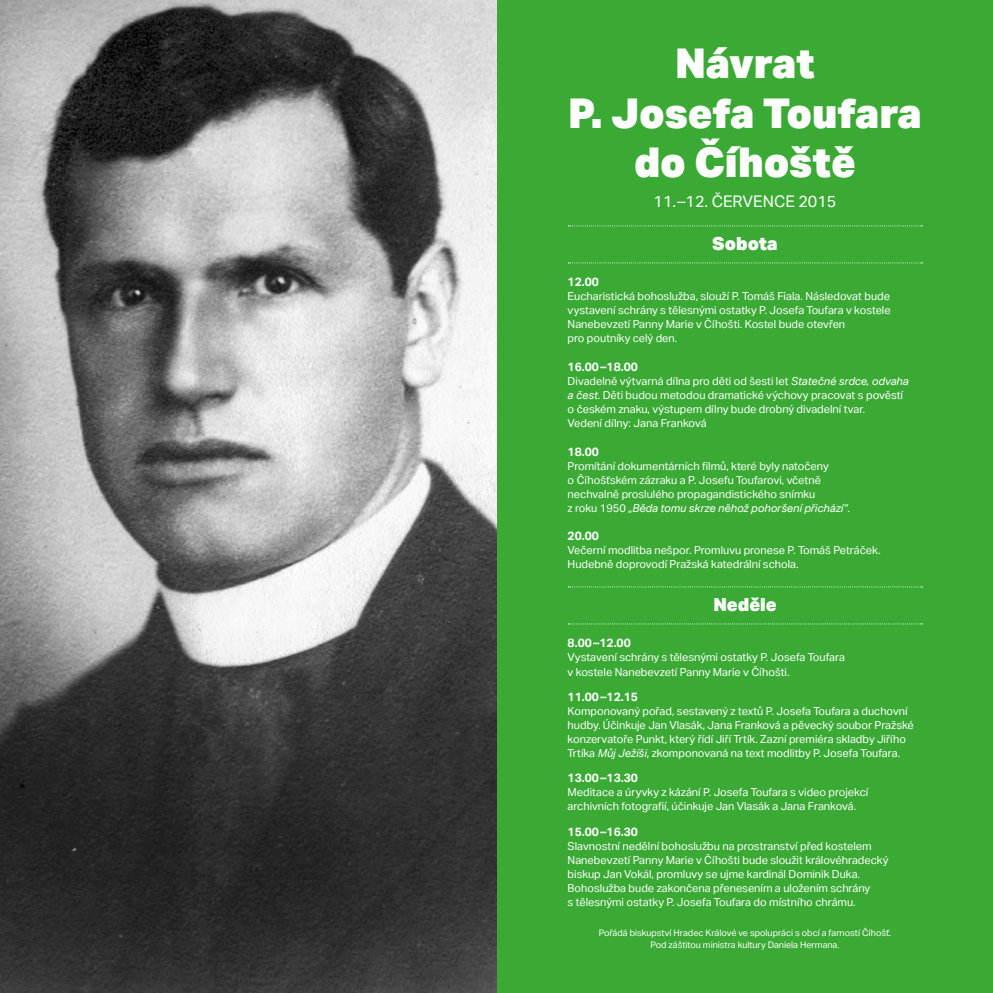
<style>
.page{position:relative;width:993px;height:993px;background:#fff}
.page>*{position:absolute;margin:0;border:0;box-sizing:border-box;transform-origin:0 0}
.t1{font:900 41px/49.2px "Aktiv Grotesk";letter-spacing:-.005em;color:#fff;text-align:center}
.t2{font:900 18px "Aktiv Grotesk";color:#fff}
.t3{font:16px "Aktiv Grotesk";color:#fff}
.t4{font:700 12px "Aktiv Grotesk";color:#fff}
.t5{font:11px/14px "Aktiv Grotesk";color:#fff}
.t6{font:9px/12px "Aktiv Grotesk";color:#fff;text-align:center}
.s1{font-style:italic}
</style>
<div class="page">
<div style="left:496px;top:0;width:496px;height:992px;background:#3aaa35"></div>
<img style="left:0;top:0;width:496px;height:992px">
<svg style="left:568px;top:623px;width:354px;height:1px"></svg>
<svg style="left:568px;top:262px;width:354px;height:1px"></svg>
<svg style="left:568px;top:586px;width:354px;height:1px"></svg>
<svg style="left:568px;top:225px;width:354px;height:1px"></svg>
<h1 class="t1" style="left:568px;top:38px;width:355px">Návrat<br>P. Josefa Toufara do Číhoště</h1>
<h3 class="t3" style="left:653px;top:192px;width:184px">11.–12. ČERVENCE 2015</h3>
<h2 class="t2" style="left:712px;top:232px;width:67px">Sobota</h2>
<p class="t4" style="left:567px;top:274px;width:33px">12.00</p>
<p class="t5" style="left:567px;top:289px;width:324px">Eucharistická bohoslužba, slouží P. Tomáš Fiala. Následovat bude vystavení schrány s tělesnými ostatky P. Josefa Toufara v kostele Nanebevzetí Panny Marie v Číhošti. Kostel bude otevřen<br>pro poutníky celý den.</p>
<p class="t4" style="left:567px;top:359px;width:72px">16.00–18.00</p>
<p class="t5" style="left:567px;top:374px;width:342px">Divadelně výtvarná dílna pro děti od šesti let <span class="s1">Statečné srdce, odvaha a čest</span>. Děti budou metodou dramatické výchovy pracovat s pověstí o českém znaku, výstupem dílny bude drobný divadelní tvar.<br>Vedení dílny: Jana Franková</p>
<p class="t4" style="left:567px;top:444px;width:33px">18.00</p>
<p class="t5" style="left:567px;top:459px;width:284px">Promítání dokumentárních filmů, které byly natočeny<br>o Číhošťském zázraku a P. Josefu Toufarovi, včetně nechvalně proslulého propagandistického snímku<br>z roku 1950 <span class="s1">„Běda tomu skrze něhož pohoršení přichází“</span>.</p>
<p class="t4" style="left:567px;top:527px;width:33px">20.00</p>
<p class="t5" style="left:567px;top:542px;width:314px;line-height:14.4px">Večerní modlitba nešpor. Promluvu pronese P. Tomáš Petráček.<br>Hudebně doprovodí Pražská katedrální schola.</p>
<h2 class="t2" style="left:713px;top:593px;width:65px">Neděle</h2>
<p class="t4" style="left:567px;top:635px;width:65px">8.00–12.00</p>
<p class="t5" style="left:567px;top:650px;width:279px;line-height:14.4px">Vystavení schrány s tělesnými ostatky P. Josefa Toufara v kostele Nanebevzetí Panny Marie v Číhošti.</p>
<p class="t4" style="left:567px;top:689px;width:72px">11.00–12.15</p>
<p class="t5" style="left:567px;top:703px;width:347px">Komponovaný pořad, sestavený z textů P. Josefa Toufara a duchovní hudby. Účinkuje Jan Vlasák, Jana Franková a pěvecký soubor Pražské konzervatoře Punkt, který řídí Jiří Trtík. Zazní premiéra skladby Jiřího Trtíka <span class="s1">Můj Ježíši</span>, zkomponovaná na text modlitby P. Josefa Toufara.</p>
<p class="t4" style="left:567px;top:770px;width:72px">13.00–13.30</p>
<p class="t5" style="left:567px;top:785px;width:302px">Meditace a úryvky z kázání P. Josefa Toufara s video projekcí archivních fotografií, účinkuje Jan Vlasák a Jana Franková.</p>
<p class="t4" style="left:567px;top:823px;width:72px">15.00–16.30</p>
<p class="t5" style="left:567px;top:838px;width:322px">Slavnostní nedělní bohoslužbu na prostranství před kostelem Nanebevzetí Panny Marie v Číhošti bude sloužit královéhradecký biskup Jan Vokál, promluvy se ujme kardinál Dominik Duka.<br>Bohoslužba bude zakončena přenesením a uložením schrány<br>s tělesnými ostatky P. Josefa Toufara do místního chrámu.</p>
<p class="t6" style="left:598px;top:926px;width:294px">Pořádá biskupství Hradec Králové ve spolupráci s obcí a farností Číhošť.<br>Pod záštitou ministra kultury Daniela Hermana.</p>
</div>
